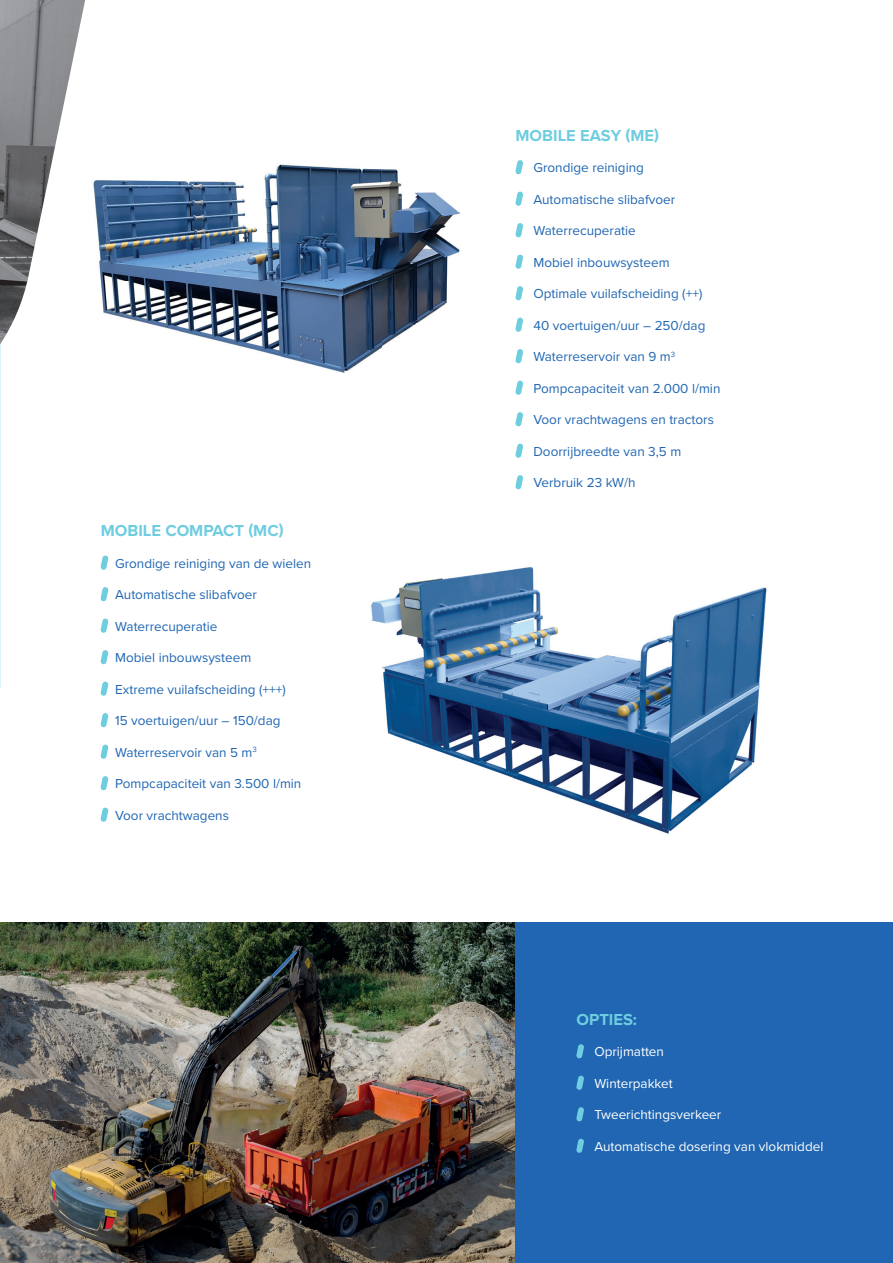
<style>
.page{position:relative;width:893px;height:1263px;background:#fff}
.page>*{position:absolute;margin:0;border:0;box-sizing:border-box;transform-origin:0 0}
.t1{font:700 16.5px "Proxima Nova";color:#6fcde0}
.t2{font:13.5px "Proxima Nova";color:#2066b2}
.t3{font:13.5px "Proxima Nova";color:#fff}
</style>
<div class="page">
<img style="left:0;top:922px;width:515px;height:341px">
<div style="left:515px;top:922px;width:378px;height:341px;background:#2066b2"></div>
<img style="left:0;top:0;width:85px;height:344px">
<svg style="left:515px;top:160px;width:8px;height:14px"></svg>
<svg style="left:515px;top:191px;width:8px;height:15px"></svg>
<svg style="left:515px;top:223px;width:8px;height:14px"></svg>
<svg style="left:515px;top:254px;width:8px;height:15px"></svg>
<svg style="left:515px;top:286px;width:8px;height:14px"></svg>
<svg style="left:515px;top:317px;width:8px;height:15px"></svg>
<svg style="left:515px;top:349px;width:8px;height:14px"></svg>
<svg style="left:515px;top:380px;width:8px;height:15px"></svg>
<svg style="left:515px;top:412px;width:8px;height:14px"></svg>
<svg style="left:515px;top:443px;width:8px;height:15px"></svg>
<svg style="left:515px;top:475px;width:8px;height:14px"></svg>
<svg style="left:100px;top:555px;width:8px;height:15px"></svg>
<svg style="left:100px;top:587px;width:8px;height:14px"></svg>
<svg style="left:100px;top:618px;width:8px;height:15px"></svg>
<svg style="left:100px;top:650px;width:8px;height:14px"></svg>
<svg style="left:100px;top:681px;width:8px;height:15px"></svg>
<svg style="left:100px;top:713px;width:8px;height:14px"></svg>
<svg style="left:100px;top:744px;width:8px;height:15px"></svg>
<svg style="left:100px;top:776px;width:8px;height:14px"></svg>
<svg style="left:100px;top:807px;width:8px;height:15px"></svg>
<svg style="left:576px;top:1044px;width:8px;height:14px"></svg>
<svg style="left:576px;top:1075px;width:8px;height:15px"></svg>
<svg style="left:576px;top:1107px;width:8px;height:14px"></svg>
<svg style="left:576px;top:1138px;width:8px;height:15px"></svg>
<img style="left:78px;top:79px;width:382px;height:294px">
<img style="left:371px;top:567px;width:396px;height:266px">
<p class="t1" style="left:101px;top:518px;width:184px">MOBILE COMPACT (MC)</p>
<p class="t2" style="left:115px;top:553px;width:198px">Grondige reiniging van de wielen</p>
<p class="t2" style="left:115px;top:584px;width:143px">Automatische slibafvoer</p>
<p class="t2" style="left:115px;top:616px;width:104px">Waterrecuperatie</p>
<p class="t2" style="left:115px;top:647px;width:138px">Mobiel inbouwsysteem</p>
<p class="t2" style="left:115px;top:679px;width:172px">Extreme vuilafscheiding (+++)</p>
<p class="t2" style="left:115px;top:710px;width:167px">15 voertuigen/uur – 150/dag</p>
<p class="t2" style="left:115px;top:742px;width:143px">Waterreservoir van 5 m<sup>3</sup></p>
<p class="t2" style="left:115px;top:773px;width:188px">Pompcapaciteit van 3.500 l/min</p>
<p class="t2" style="left:115px;top:805px;width:115px">Voor vrachtwagens</p>
<p class="t1" style="left:515px;top:123px;width:145px">MOBILE EASY (ME)</p>
<p class="t2" style="left:533px;top:158px;width:112px">Grondige reiniging</p>
<p class="t2" style="left:533px;top:189px;width:143px">Automatische slibafvoer</p>
<p class="t2" style="left:533px;top:221px;width:104px">Waterrecuperatie</p>
<p class="t2" style="left:533px;top:252px;width:138px">Mobiel inbouwsysteem</p>
<p class="t2" style="left:533px;top:284px;width:170px">Optimale vuilafscheiding (++)</p>
<p class="t2" style="left:533px;top:315px;width:173px">40 voertuigen/uur – 250/dag</p>
<p class="t2" style="left:533px;top:347px;width:143px">Waterreservoir van 9 m<sup>3</sup></p>
<p class="t2" style="left:533px;top:378px;width:188px">Pompcapaciteit van 2.000 l/min</p>
<p class="t2" style="left:533px;top:410px;width:182px">Voor vrachtwagens en tractors</p>
<p class="t2" style="left:533px;top:441px;width:149px">Doorrijbreedte van 3,5 m</p>
<p class="t2" style="left:533px;top:473px;width:104px">Verbruik 23 kW/h</p>
<p class="t1" style="left:576px;top:1007px;width:62px">OPTIES:</p>
<p class="t3" style="left:594px;top:1041px;width:71px">Oprijmatten</p>
<p class="t3" style="left:594px;top:1073px;width:80px">Winterpakket</p>
<p class="t3" style="left:594px;top:1104px;width:128px">Tweerichtingsverkeer</p>
<p class="t3" style="left:594px;top:1136px;width:230px">Automatische dosering van vlokmiddel</p>
</div>
